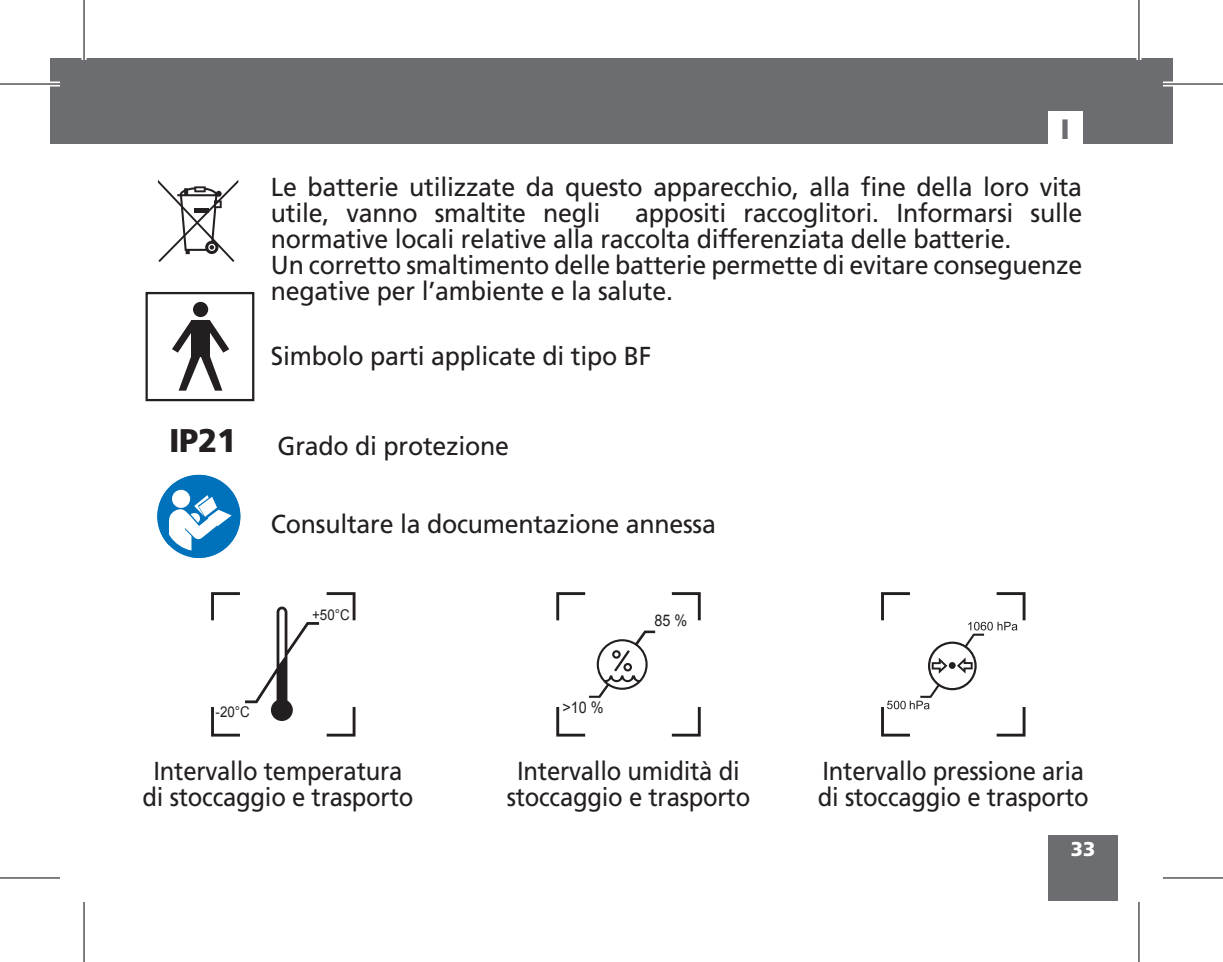
<style>
.page{position:relative;width:1223px;height:962px;background:#fff}
.page>*{position:absolute;margin:0;border:0;box-sizing:border-box;transform-origin:0 0}
.t1{font:900 32.8px "Frutiger LT Std";color:#231f20;scale:.96 1}
.t2{font:900 28px "Frutiger LT Std";color:#6c6d70}
.t3{font:26px/26px "Frutiger LT Std";letter-spacing:-.01em;color:#231f20;scale:.96 1}
.t4{font:26px/26px "Frutiger LT Std";letter-spacing:-.01em;color:#231f20;text-align:center;scale:.92 1}
.t5{font:900 20px "Frutiger LT Std";color:#fff}
.t6{font:16px "Arial";color:#231f20;scale:.9 1}
.t7{font:14.8px "Arial";color:#231f20;scale:.9 1}
</style>
<div class="page">
<div style="left:1048px;top:835px;width:70px;height:65px;background:#6c6d70"></div>
<div style="left:84px;top:58px;width:1089px;height:86px;background:#6c6d70"></div>
<div style="left:50px;top:58px;width:34px;height:86px;background:#6c6d70"></div>
<svg style="left:157px;top:475px;width:83px;height:83px"></svg>
<svg style="left:158px;top:180px;width:80px;height:82px"></svg>
<div style="left:193px;top:302px;width:15px;height:15px;background:#231f20;border-radius:50%"></div>
<svg style="left:172px;top:320px;width:57px;height:71px"></svg>
<div style="left:145px;top:292px;width:109px;height:109px;border:2px solid #231f20"></div>
<div style="left:1048px;top:111px;width:34px;height:34px;background:#fff"></div>
<svg style="left:326px;top:592px;width:29px;height:28px"></svg>
<svg style="left:326px;top:707px;width:29px;height:29px"></svg>
<svg style="left:211px;top:592px;width:108px;height:144px"></svg>
<svg style="left:672px;top:592px;width:28px;height:28px"></svg>
<svg style="left:556px;top:592px;width:29px;height:28px"></svg>
<svg style="left:556px;top:707px;width:29px;height:29px"></svg>
<svg style="left:672px;top:707px;width:28px;height:29px"></svg>
<svg style="left:589px;top:630px;width:66px;height:68px"></svg>
<svg style="left:881px;top:592px;width:144px;height:144px"></svg>
<div style="left:948px;top:662px;width:7px;height:7px;background:#231f20;border-radius:50%"></div>
<div style="left:0;top:81px;width:60px;height:5px;background:#fff"></div>
<div style="left:1162px;top:81px;width:60px;height:5px;background:#fff"></div>
<svg style="left:0;top:878px;width:60px;height:1px"></svg>
<svg style="left:1163px;top:878px;width:59px;height:1px"></svg>
<hr style="left:82px;top:0;width:4px;height:60px;background:#fff">
<svg style="left:1136px;top:0;width:5px;height:60px"></svg>
<svg style="left:1139px;top:902px;width:1px;height:60px"></svg>
<hr style="left:0;top:83px;width:60px;height:2px;background:#000">
<hr style="left:1162px;top:83px;width:60px;height:2px;background:#000">
<hr style="left:0;top:877px;width:60px;height:1px;background:#000">
<hr style="left:1162px;top:877px;width:60px;height:1px;background:#000">
<hr style="left:83px;top:0;width:2px;height:60px;background:#000">
<hr style="left:83px;top:902px;width:2px;height:60px;background:#000">
<hr style="left:1138px;top:0;width:1px;height:60px;background:#000">
<hr style="left:1138px;top:902px;width:1px;height:60px;background:#000">
<p class="t2" style="left:1060px;top:112px;width:11px">I</p>
<p class="t1" style="left:169px;top:421px;width:72px">IP21</p>
<p class="t3" style="left:271px;top:174px;width:846px">Le batterie utilizzate da questo apparecchio, alla fine della loro vita utile, vanno smaltite negli</p>
<p class="t3" style="left:271px;top:200px;width:846px;text-indent:364px">appositi raccoglitori. Informarsi sulle normative locali relative alla raccolta differenziata delle batterie.<br>Un corretto smaltimento delle batterie permette di evitare conseguenze negative per l’ambiente e la salute.</p>
<p class="t3" style="left:271px;top:343px;width:397px">Simbolo parti applicate di tipo BF</p>
<p class="t3" style="left:278px;top:433px;width:242px">Grado di protezione</p>
<p class="t3" style="left:271px;top:511px;width:465px">Consultare la documentazione annessa</p>
<p class="t7" style="left:216px;top:702px;width:39px">-20°C</p>
<p class="t7" style="left:312px;top:605px;width:43px">+50°C</p>
<p class="t6" style="left:654px;top:610px;width:38px">85 %</p>
<p class="t6" style="left:562px;top:696px;width:47px">&gt;10 %</p>
<p class="t4" style="left:143px;top:758px;width:296px">Intervallo temperatura di stoccaggio e trasporto</p>
<p class="t4" style="left:507px;top:758px;width:266px">Intervallo umidità di stoccaggio e trasporto</p>
<p class="t4" style="left:818px;top:758px;width:296px;text-align:left">Intervallo pressione aria di stoccaggio e trasporto</p>
<p class="t5" style="left:1070px;top:836px;width:26px">33</p>
</div>
